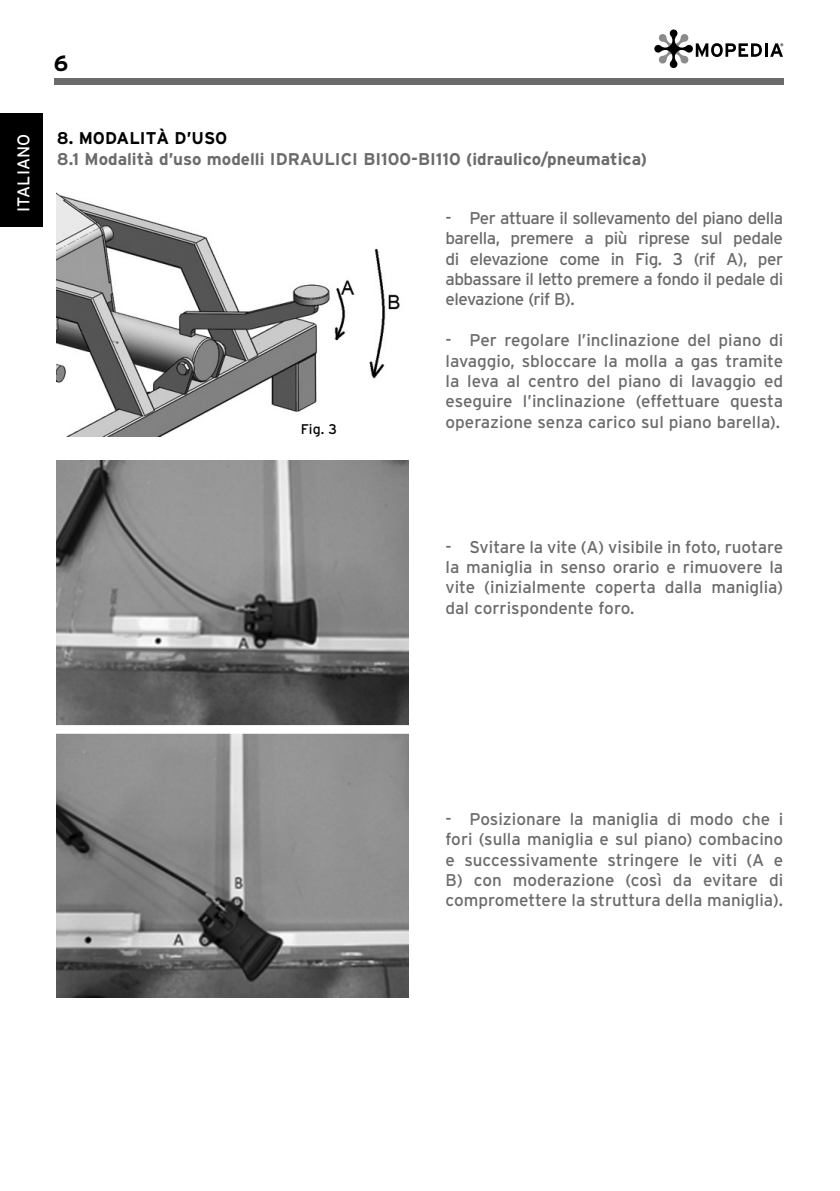
<style>
.page{position:relative;width:840px;height:1191px;background:#fff}
.page>*{position:absolute;margin:0;border:0;box-sizing:border-box;transform-origin:0 0}
.t1{font:700 22px "Interstate";color:#000}
.t2{font:17px/20.4px "Interstate";color:#6b6b6b;text-align:justify}
.t3{font:700 17px "Interstate";color:#6b6b6b}
.t4{font:700 17px "Interstate";color:#000}
.t5{font:17px "Interstate";letter-spacing:.005em;color:#fff}
.t6{font:14px "Interstate";color:#000}
</style>
<div class="page">
<div style="left:54px;top:78px;width:728px;height:7px;background:#6b6b6b"></div>
<svg style="left:654px;top:29px;width:107px;height:39px"></svg>
<hr style="left:764px;top:43px;width:3px;height:14px;background:#000">
<svg style="left:770px;top:43px;width:12px;height:14px"></svg>
<div style="left:0;top:113px;width:43px;height:114px;background:#000"></div>
<img style="left:57px;top:193px;width:343px;height:243px">
<img style="left:57px;top:460px;width:351px;height:537px">
<p class="t1" style="left:54px;top:51px;width:16px">6</p>
<p class="t5" style="left:14px;top:212px;width:79px;rotate:-90deg">ITALIANO</p>
<p class="t4" style="left:57px;top:129px;width:172px">8. MODALITÀ D’USO</p>
<p class="t3" style="left:57px;top:149px;width:591px">8.1 Modalità d’uso modelli IDRAULICI BI100-BI110 (idraulico/pneumatica)</p>
<p class="t2" style="left:445px;top:207px;width:339px">- Per attuare il sollevamento del piano della barella, premere a più riprese sul pedale di elevazione come in Fig. 3 (rif A), per abbassare il letto premere a fondo il pedale di elevazione (rif B).</p>
<p class="t2" style="left:445px;top:330px;width:339px">- Per regolare l’inclinazione del piano di lavaggio, sbloccare la molla a gas tramite la leva al centro del piano di lavaggio ed eseguire l’inclinazione (effettuare questa operazione senza carico sul piano barella).</p>
<p class="t6" style="left:300px;top:421px;width:38px">Fig. 3</p>
<p class="t2" style="left:445px;top:536px;width:339px">- Svitare la vite (A) visibile in foto, ruotare la maniglia in senso orario e rimuovere la vite (inizialmente coperta dalla maniglia) dal corrispondente foro.</p>
<p class="t2" style="left:445px;top:808px;width:339px">- Posizionare la maniglia di modo che i fori (sulla maniglia e sul piano) combacino e successivamente stringere le viti (A e B) con moderazione (così da evitare di compromettere la struttura della maniglia).</p>
</div>
